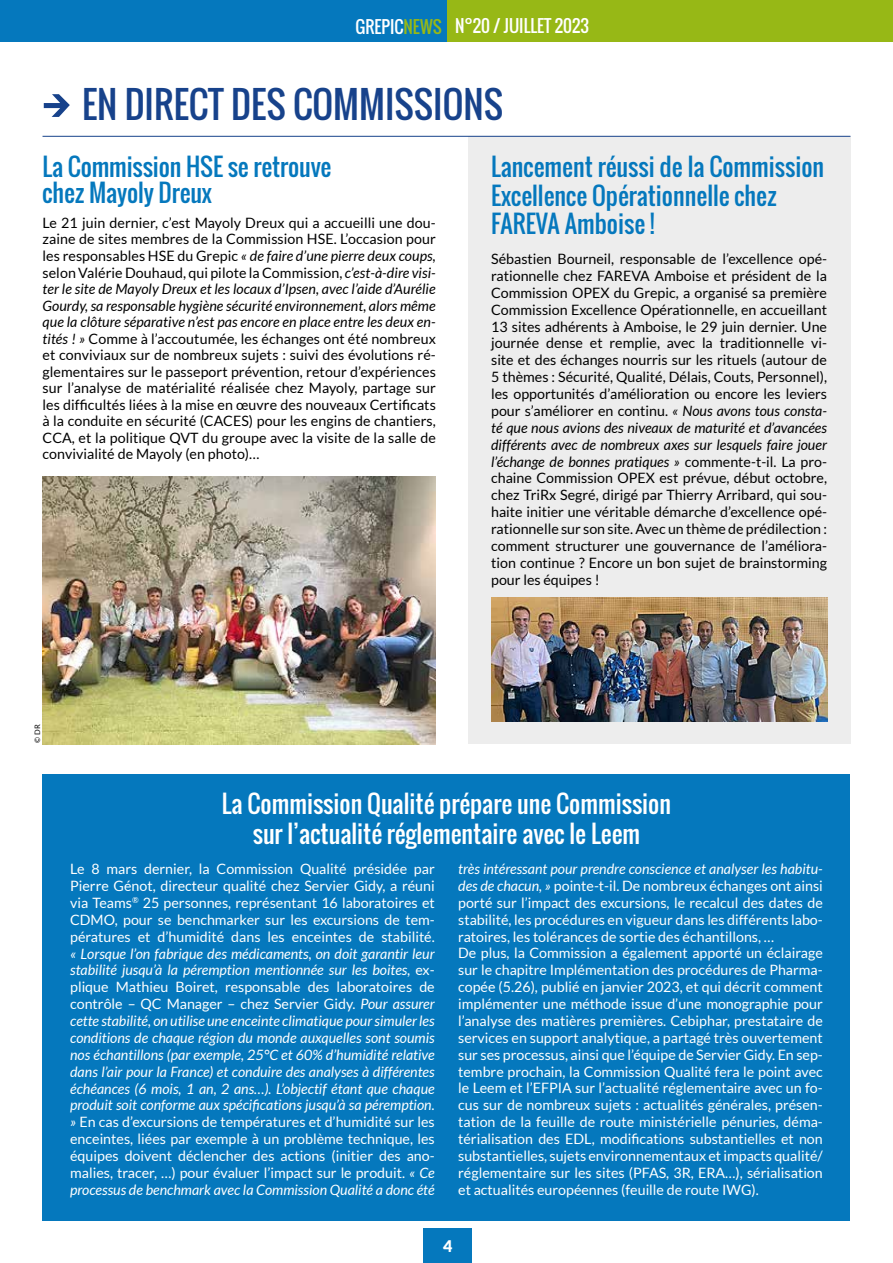
<style>
.page{position:relative;width:893px;height:1263px;background:#fff}
.page>*{position:absolute;margin:0;border:0;box-sizing:border-box;transform-origin:0 0}
.t1{font:36px "Oswald";color:#17428b}
.t2{font:24px/28.5px "Oswald";color:#0578bd}
.t3{font:24px/30px "Oswald";color:#fff;text-align:center}
.t4{font:16.8px "Oswald";color:#fff}
.t5{font:900 16.05px "Lato";color:#fff}
.t6{font:14.25px/16.8px "Lato";color:#000;text-align:justify}
.t7{font:14.25px/16.8px "Lato";color:#fff;text-align:justify}
.t8{font:italic 14.25px/16.8px "Lato";color:#fff;text-align:justify}
.t9{font:7.5px "Lato";color:#000}
.s1{color:#97b816}
.s2{font-style:italic}
.s3{font-style:normal}
</style>
<div class="page">
<div style="left:447px;top:0;width:446px;height:42px;background:#97b816"></div>
<div style="left:0;top:0;width:447px;height:42px;background:#0578bd"></div>
<div style="left:424px;top:1229px;width:48px;height:34px;background:#0578bd"></div>
<div style="left:468px;top:137px;width:382px;height:607px;background:#ededed"></div>
<svg style="left:44px;top:94px;width:26px;height:23px"></svg>
<hr style="left:43px;top:136px;width:807px;height:1px;background:#17428b">
<img style="left:43px;top:476px;width:393px;height:268px">
<div style="left:43px;top:774px;width:807px;height:446px;background:#0578bd"></div>
<img style="left:491px;top:598px;width:336px;height:123px">
<p class="t4" style="left:356px;top:13px;width:235px">GREPIC<span class="s1">NEWS</span> N°20 / JUILLET 2023</p>
<h1 class="t1" style="left:82px;top:77px;width:423px">EN DIRECT DES COMMISSIONS</h1>
<h2 class="t2" style="left:43px;top:154px;width:291px;line-height:25.5px">La Commission HSE se retrouve chez Mayoly Dreux</h2>
<p class="t6" style="left:43px;top:214px;width:395px">Le 21 juin dernier, c’est Mayoly Dreux qui a accueilli une dou&shy;zaine de sites membres de la Commission HSE. L’occasion pour les responsables HSE du Grepic <span class="s2">« de faire d’une pierre deux coups, </span>selon Valérie Douhaud, qui pilote la Commission, <span class="s2">c’est-à-dire visi&shy;ter le site de Mayoly Dreux et les locaux d’Ipsen, avec l’aide d’Aurélie Gourdy, sa responsable hygiène sécurité environnement, alors même que la clôture séparative n’est pas encore en place entre les deux en&shy;tités ! »</span> Comme à l’accoutumée, les échanges ont été nombreux et conviviaux sur de nombreux sujets : suivi des évolutions ré&shy;glementaires sur le passeport prévention, retour d’expériences sur l’analyse de matérialité réalisée chez Mayoly, partage sur les difficultés liées à la mise en œuvre des nouveaux Certificats à la conduite en sécurité (CACES) pour les engins de chantiers, CCA, et la politique QVT du groupe avec la visite de la salle de convivialité de Mayoly (en photo)…</p>
<h2 class="t2" style="left:491px;top:153px;width:335px">Lancement réussi de la Commission<br>Excellence Opérationnelle chez<br>FAREVA Amboise !</h2>
<p class="t6" style="left:491px;top:250px;width:337px">Sébastien Bourneil, responsable de l’excellence opé&shy;rationnelle chez FAREVA Amboise et président de la Commission OPEX du Grepic, a organisé sa première Commission Excellence Opérationnelle, en accueillant 13 sites adhérents à Amboise, le 29 juin dernier. Une journée dense et remplie, avec la traditionnelle vi&shy;site et des échanges nourris sur les rituels (autour de 5 thèmes : Sécurité, Qualité, Délais, Couts, Personnel), les opportunités d’amélioration ou encore les leviers pour s’améliorer en continu. <span class="s2">« Nous avons tous consta&shy;té que nous avions des niveaux de maturité et d’avancées différents avec de nombreux axes sur lesquels faire jouer l’échange de bonnes pratiques »</span> commente-t-il. La pro&shy;chaine Commission OPEX est prévue, début octobre, chez TriRx Segré, dirigé par Thierry Arribard, qui sou&shy;haite initier une véritable démarche d’excellence opé&shy;rationnelle sur son site. Avec un thème de prédilection : comment structurer une gouvernance de l’améliora&shy;tion continue ? Encore un bon sujet de brainstorming pour les équipes !</p>
<p class="t9" style="left:33px;top:742px;width:19px;rotate:-90deg">© DR</p>
<h2 class="t3" style="left:222px;top:788px;width:451px">La Commission Qualité prépare une Commission sur l’actualité réglementaire avec le Leem</h2>
<p class="t7" style="left:70px;top:860px;width:366px">Le 8 mars dernier, la Commission Qualité présidée par Pierre Génot, directeur qualité chez Servier Gidy, a réuni via Teams<sup>®</sup> 25 personnes, représentant 16 laboratoires et CDMO, pour se benchmarker sur les excursions de tem&shy;pératures et d’humidité dans les enceintes de stabilité.</p>
<p class="t8" style="left:70px;top:945px;width:366px">« Lorsque l’on fabrique des médicaments, on doit garantir leur stabilité jusqu’à la péremption mentionnée sur les boites, <span class="s3">ex&shy;plique Mathieu Boiret, responsable des laboratoires de contrôle – QC Manager – chez Servier Gidy.</span> Pour assurer cette stabilité, on utilise une enceinte climatique pour simuler les conditions de chaque région du monde auxquelles sont soumis nos échantillons (par exemple, 25°C et 60% d’humidité relative dans l’air pour la France) et conduire des analyses à différentes échéances (6 mois, 1 an, 2 ans…). L’objectif étant que chaque produit soit conforme aux spécifications jusqu’à sa péremption. » <span class="s3">En cas d’excursions de températures et d’humidité sur les enceintes, liées par exemple à un problème technique, les équipes doivent déclencher des actions (initier des ano&shy;malies, tracer, …) pour évaluer l’impact sur le produit.</span> « Ce processus de benchmark avec la Commission Qualité a donc été</p>
<p class="t7" style="left:458px;top:860px;width:366px;text-align:left"><span class="s2">très intéressant pour prendre conscience et analyser les habitu&shy;des de chacun, »</span> pointe-t-il. De nombreux échanges ont ainsi porté sur l’impact des excursions, le recalcul des dates de stabilité, les procédures en vigueur dans les différents labo&shy;ratoires, les tolérances de sortie des échantillons, …<br>De plus, la Commission a également apporté un éclairage sur le chapitre Implémentation des procédures de Pharma&shy;copée (5.26), publié en janvier 2023, et qui décrit comment implémenter une méthode issue d’une monographie pour l’analyse des matières premières. Cebiphar, prestataire de services en support analytique, a partagé très ouvertement sur ses processus, ainsi que l’équipe de Servier Gidy. En sep&shy;tembre prochain, la Commission Qualité fera le point avec le Leem et l’EFPIA sur l’actualité réglementaire avec un fo&shy;cus sur de nombreux sujets : actualités générales, présen&shy;tation de la feuille de route ministérielle pénuries, déma&shy;térialisation des EDL, modifications substantielles et non substantielles, sujets environnementaux et impacts qualité/ réglementaire sur les sites (PFAS, 3R, ERA…), sérialisation et actualités européennes (feuille de route IWG).</p>
<p class="t5" style="left:443px;top:1237px;width:11px">4</p>
</div>
